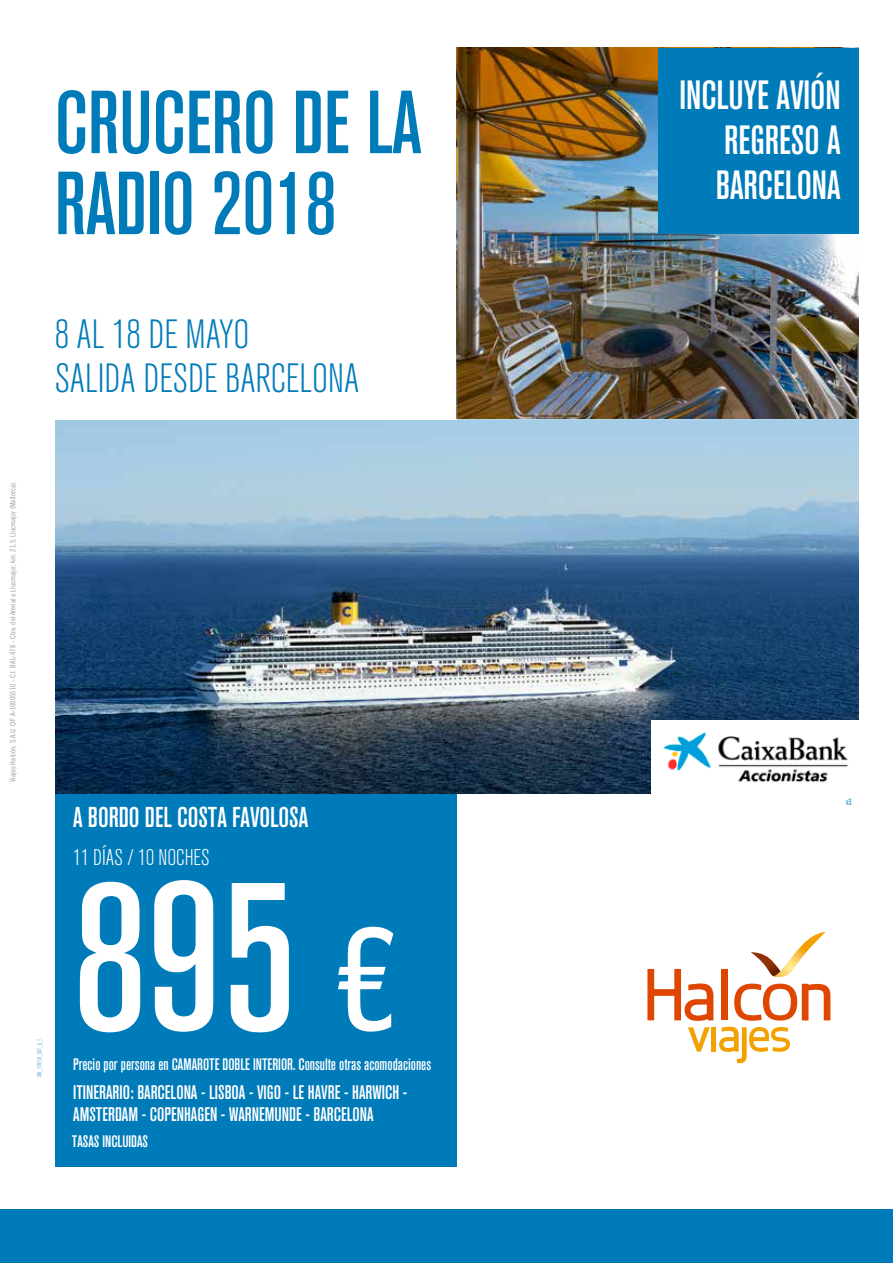
<style>
.page{position:relative;width:893px;height:1263px;background:#fff}
.page>*{position:absolute;margin:0;border:0;box-sizing:border-box;transform-origin:0 0}
.t1{font:210px "Akzidenz Grotesk BQ Md Cnd Alt";color:#fff}
.t2{font:88.5px/81px "Akzidenz Grotesk BQ Md Cnd Alt";color:#007bb9}
.t3{font:300 condensed 40.5px/43.5px "Akzidenz Grotesk BQ";color:#007bb9}
.t4{font:40.5px/45px "Akzidenz Grotesk BQ Md Cnd Alt";color:#fff;text-align:justify}
.t5{font:28.5px "Akzidenz Grotesk BQ Md Cnd Alt";color:#fff}
.t6{font:300 condensed 22.5px "Akzidenz Grotesk BQ";color:#fff}
.t7{font:19.5px/22.5px "Akzidenz Grotesk BQ Md Cnd Alt";color:#fff}
.t8{font:16.5px "Akzidenz Grotesk BQ Md Cnd Alt";color:#fff}
.t9{font:9px "Akzidenz Grotesk BQ Md Cnd Alt";color:#409cca}
.t10{font:7.5px "Trade Gothic LT Std Cn 18";color:#9c9ba0}
.t11{font:6px "Akzidenz Grotesk BQ Md Cnd Alt";color:#80bddc;scale:.95 1}
.s1{font-size:145.5px}
</style>
<div class="page">
<div style="left:55px;top:793px;width:402px;height:373px;background:#007bb9"></div>
<img style="left:457px;top:48px;width:402px;height:370px">
<img style="left:55px;top:421px;width:804px;height:373px">
<div style="left:658px;top:48px;width:201px;height:186px;background:#007bb9"></div>
<img style="left:651px;top:720px;width:208px;height:74px">
<div style="left:0;top:1209px;width:893px;height:54px;background:#007bb9"></div>
<div style="left:711px;top:1027px;width:5px;height:24px;background:#f3a100"></div>
<svg style="left:688px;top:1027px;width:22px;height:24px"></svg>
<svg style="left:647px;top:969px;width:66px;height:52px"></svg>
<svg style="left:719px;top:932px;width:111px;height:131px"></svg>
<h2 class="t2" style="left:55px;top:82px;width:368px">CRUCERO DE LA<br>RADIO 2018</h2>
<h3 class="t3" style="left:55px;top:314px;width:306px">8 AL 18 DE MAYO<br>SALIDA DESDE BARCELONA</h3>
<p class="t10" style="left:8px;top:782px;width:303px;rotate:-90deg">Viajes Halcón, S.A.U. CIF A-10005510 - C.I. BAL-478 - Ctra. del Arenal a Llucmajor, km. 21,5. Llucmajor (Mallorca).</p>
<p class="t11" style="left:36px;top:1077px;width:42px;rotate:-90deg">CM_170118_CAT_A_1</p>
<h3 class="t5" style="left:73px;top:801px;width:237px">A BORDO DEL COSTA FAVOLOSA</h3>
<h3 class="t6" style="left:73px;top:845px;width:138px">11 DÍAS / 10 NOCHES</h3>
<h1 class="t1" style="left:73px;top:839px;width:324px">895 <span class="s1">€</span></h1>
<h3 class="t8" style="left:73px;top:1055px;width:359px">Precio por persona en CAMAROTE DOBLE INTERIOR. Consulte otras acomodaciones</h3>
<h3 class="t7" style="left:73px;top:1081px;width:336px">ITINERARIO: BARCELONA - LISBOA - VIGO - LE HAVRE - HARWICH -<br>AMSTERDAM - COPENHAGEN - WARNEMUNDE - BARCELONA</h3>
<h3 class="t8" style="left:72px;top:1132px;width:78px">TASAS INCLUIDAS</h3>
<h3 class="t4" style="left:716px;top:72px;width:126px;text-indent:-36px">INCLUYE AVIÓN REGRESO A BARCELONA</h3>
<p class="t9" style="left:846px;top:797px;width:7px">v3</p>
</div>
